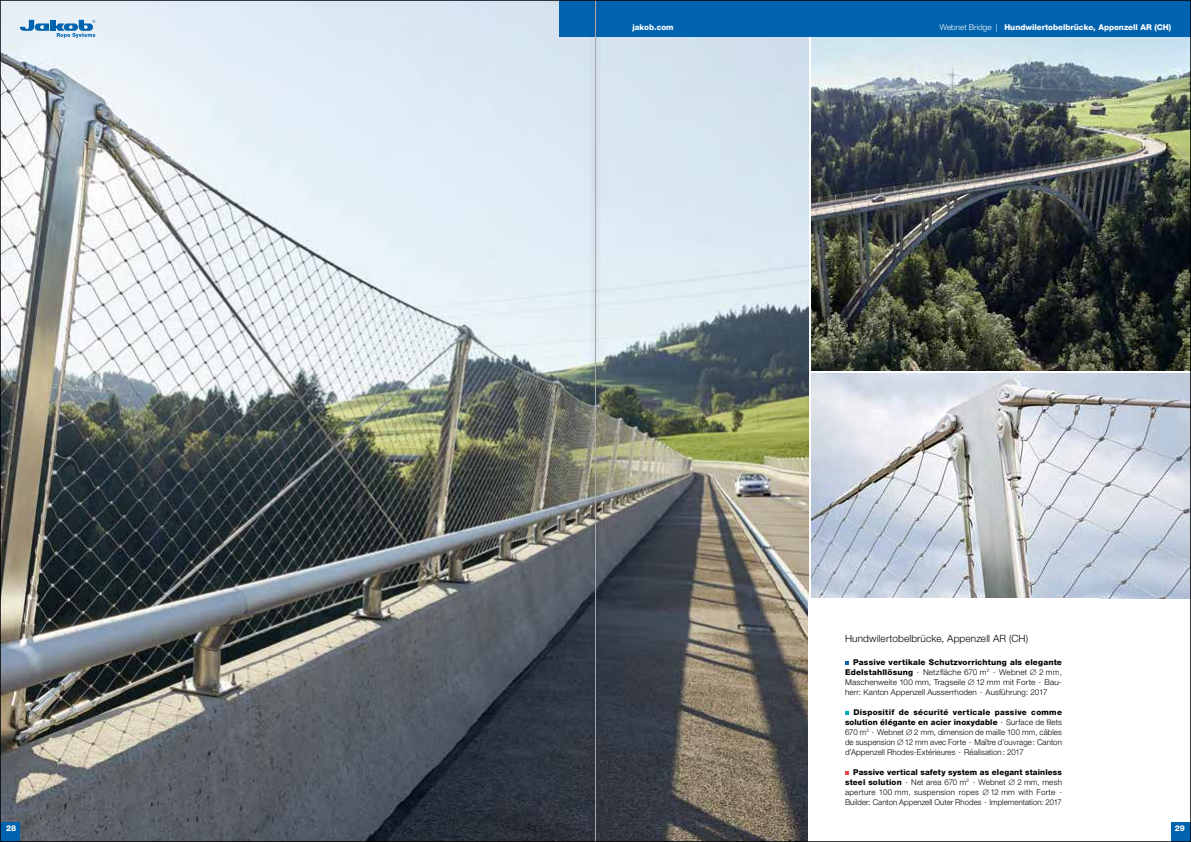
<style>
.page{position:relative;width:1191px;height:842px;background:#fff}
.page>*{position:absolute;margin:0;border:0;box-sizing:border-box;transform-origin:0 0}
.t1{font:300 10px "Helvetica Neue LT Pro";letter-spacing:.015em;color:#000}
.t2{font:300 8px/10px "Helvetica Neue LT Pro";letter-spacing:.01em;color:#000;text-align:justify}
.t3{font:800 8px "Helvetica Neue LT Pro";color:#fff}
.s1{font-weight:300}
.s2{font-weight:800}
</style>
<div class="page">
<img style="left:2px;top:2px;width:806px;height:838px">
<img style="left:811px;top:37px;width:378px;height:334px">
<img style="left:811px;top:373px;width:378px;height:225px">
<svg style="left:845px;top:661px;width:4px;height:4px"></svg>
<svg style="left:845px;top:711px;width:4px;height:4px"></svg>
<svg style="left:845px;top:771px;width:4px;height:4px"></svg>
<div style="left:1171px;top:822px;width:20px;height:20px;background:#0063af"></div>
<div style="left:0;top:822px;width:20px;height:20px;background:#0063af"></div>
<div style="left:595px;top:0;width:596px;height:37px;background:#0063af"></div>
<div style="left:50px;top:20px;width:5px;height:11px;background:#0063af"></div>
<svg style="left:20px;top:20px;width:29px;height:11px"></svg>
<svg style="left:55px;top:20px;width:40px;height:18px"></svg>
<div style="left:558px;top:0;width:37px;height:37px;background:#0063af"></div>
<div style="left:590px;top:0;width:11px;height:842px;background:#000;opacity:.5"></div>
<hr style="left:595px;top:0;width:1px;height:842px;background:#a8a8a7">
<p class="t3" style="left:632px;top:23px;width:43px">jakob.com</p>
<p class="t3" style="left:940px;top:23px;width:233px"><span class="s1">Webnet Bridge |</span> Hundwilertobelbrücke, Appenzell AR (CH)</p>
<p class="t1" style="left:845px;top:633px;width:185px">Hundwilertobelbrücke, Appenzell AR (CH)</p>
<p class="t2" style="left:845px;top:657px;width:218px;text-indent:8px"><span class="s2">Passive vertikale Schutzvorrichtung als elegante Edelstahllösung</span> ∙ Netzfläche 670 m<sup>2</sup> ∙ Webnet ∅ 2 mm, Maschenweite 100 mm, Tragseile ∅ 12 mm mit Forte ∙ Bau&shy;herr: Kanton Appenzell Ausserrhoden ∙ Ausführung: 2017</p>
<p class="t2" style="left:845px;top:707px;width:218px;text-indent:8px"><span class="s2">Dispositif de sécurité verticale passive comme solution élégante en acier inoxydable</span> ∙ Surface de filets 670 m<sup>2</sup> ∙ Webnet ∅ 2 mm, dimension de maille 100 mm, câbles de suspension ∅ 12 mm avec Forte ∙ Maître d’ouvrage: Canton d’Appenzell Rhodes-Extérieures ∙ Réalisation: 2017</p>
<p class="t2" style="left:845px;top:767px;width:218px;text-indent:8px"><span class="s2">Passive vertical safety system as elegant stainless steel solution</span> ∙ Net area 670 m<sup>2</sup> ∙ Webnet ∅ 2 mm, mesh aperture 100 mm, suspension ropes ∅ 12 mm with Forte ∙ Builder: Canton Appenzell Outer Rhodes ∙ Implementation: 2017</p>
<p class="t3" style="left:6px;top:824px;width:12px">28</p>
<p class="t3" style="left:1174px;top:824px;width:12px">29</p>
</div>
